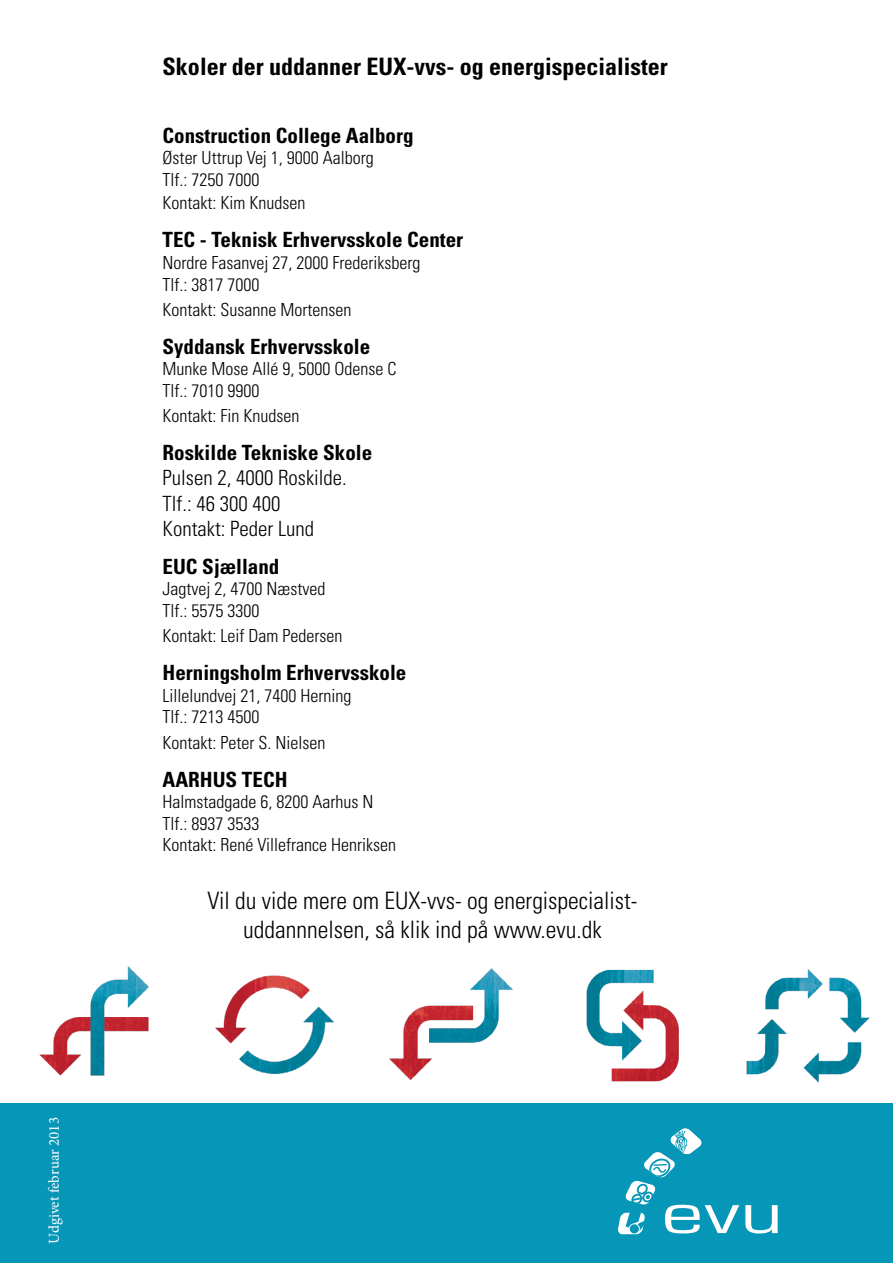
<style>
.page{position:relative;width:893px;height:1263px;background:#fff}
.page>*{position:absolute;margin:0;border:0;box-sizing:border-box;transform-origin:0 0}
.t1{font:300 condensed 24px/28.8px "Univers LT";color:#000;text-align:center}
.t2{font:700 condensed 24px "Univers LT";color:#000}
.t3{font:700 condensed 21px "Univers LT";color:#000}
.t4{font:300 condensed 21px/25.2px "Univers LT";color:#000}
.t5{font:300 condensed 18px/21.6px "Univers LT";color:#000}
.t6{font:15px "Minion Pro";color:#fff}
</style>
<div class="page">
<div style="left:0;top:1103px;width:893px;height:160px;background:#0696b7"></div>
<img style="left:39px;top:966px;width:110px;height:110px">
<img style="left:215px;top:975px;width:119px;height:99px">
<img style="left:389px;top:968px;width:124px;height:113px">
<img style="left:586px;top:969px;width:93px;height:113px">
<img style="left:746px;top:969px;width:124px;height:114px">
<svg style="left:745px;top:1205px;width:33px;height:28px"></svg>
<svg style="left:618px;top:1128px;width:121px;height:106px"></svg>
<p class="t6" style="left:44px;top:1244px;width:128px;rotate:-90deg">Udgivet februar 2013</p>
<h1 class="t2" style="left:163px;top:52px;width:507px">Skoler der uddanner EUX-vvs- og energispecialister</h1>
<p class="t3" style="left:163px;top:123px;width:252px">Construction College Aalborg</p>
<p class="t5" style="left:163px;top:147px;width:213px">Øster Uttrup Vej 1, 9000 Aalborg<br>Tlf.: 7250 7000</p>
<p class="t5" style="left:163px;top:192px;width:144px">Kontakt: Kim Knudsen</p>
<p class="t3" style="left:163px;top:227px;width:302px">TEC - Teknisk Erhvervsskole Center</p>
<p class="t5" style="left:163px;top:252px;width:259px">Nordre Fasanvej 27, 2000 Frederiksberg<br>Tlf.: 3817 7000</p>
<p class="t5" style="left:163px;top:299px;width:190px">Kontakt: Susanne Mortensen</p>
<p class="t3" style="left:163px;top:333px;width:209px">Syddansk Erhvervsskole</p>
<p class="t5" style="left:163px;top:358px;width:235px">Munke Mose Allé 9, 5000 Odense C<br>Tlf.: 7010 9900</p>
<p class="t5" style="left:163px;top:405px;width:138px">Kontakt: Fin Knudsen</p>
<p class="t3" style="left:163px;top:440px;width:211px">Roskilde Tekniske Skole</p>
<p class="t4" style="left:163px;top:465px;width:186px">Pulsen 2, 4000 Roskilde.<br>Tlf.: 46 300 400<br>Kontakt: Peder Lund</p>
<p class="t3" style="left:163px;top:553px;width:118px">EUC Sjælland</p>
<p class="t5" style="left:163px;top:578px;width:164px">Jagtvej 2, 4700 Næstved<br>Tlf.: 5575 3300</p>
<p class="t5" style="left:163px;top:625px;width:181px">Kontakt: Leif Dam Pedersen</p>
<p class="t3" style="left:163px;top:660px;width:245px">Herningsholm Erhvervsskole</p>
<p class="t5" style="left:163px;top:685px;width:190px">Lillelundvej 21, 7400 Herning<br>Tlf.: 7213 4500</p>
<p class="t5" style="left:163px;top:731px;width:164px">Kontakt: Peter S. Nielsen</p>
<p class="t3" style="left:163px;top:766px;width:126px">AARHUS TECH</p>
<p class="t5" style="left:163px;top:791px;width:235px">Halmstadgade 6, 8200 Aarhus N<br>Tlf.: 8937 3533<br>Kontakt: René Villefrance Henriksen</p>
<h1 class="t1" style="left:208px;top:886px;width:430px">Vil du vide mere om EUX-vvs- og energispecialist&shy;uddannnelsen, så klik ind på www.evu.dk</h1>
</div>
